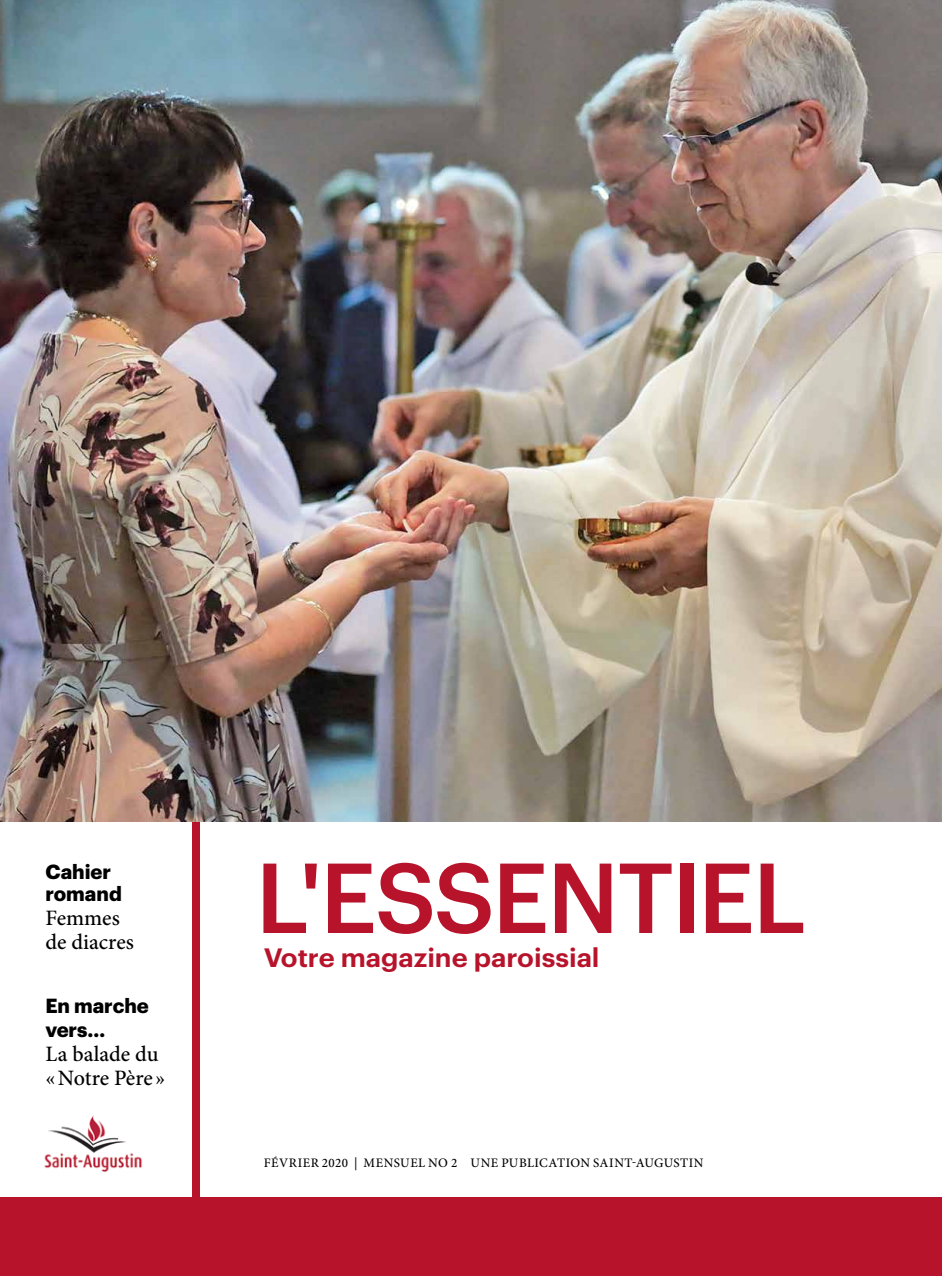
<style>
.page{position:relative;width:942px;height:1276px;background:#fff}
.page>*{position:absolute;margin:0;border:0;box-sizing:border-box;transform-origin:0 0}
.t1{font:500 97px "Graphik";letter-spacing:-.02em;color:#b7142c}
.t2{font:600 26px "Graphik";color:#b7142c;scale:1.05 1}
.t3{font:500 22px/24px "Minion Pro";color:#000}
.t4{font:700 20px/22px "Graphik";color:#000}
.t5{font:500 13px "Minion Pro";letter-spacing:.035em;color:#000}
</style>
<div class="page">
<img style="left:0;top:0;width:941px;height:822px">
<div style="left:0;top:822px;width:941px;height:454px;background:#b7142c"></div>
<div style="left:201px;top:822px;width:740px;height:375px;background:#fff"></div>
<div style="left:0;top:822px;width:192px;height:375px;background:#fff"></div>
<img style="left:44px;top:1115px;width:99px;height:57px">
<h3 class="t4" style="left:45px;top:859px;width:78px">Cahier romand</h3>
<h3 class="t3" style="left:45px;top:906px;width:90px">Femmes de diacres</h3>
<h3 class="t4" style="left:45px;top:992px;width:105px;line-height:24px">En marche vers…</h3>
<h3 class="t3" style="left:45px;top:1042px;width:121px">La balade du «Notre Père »</h3>
<h1 class="t1" style="left:255px;top:824px;width:552px">L'ESSENTIEL</h1>
<h2 class="t2" style="left:264px;top:937px;width:321px">Votre magazine paroissial</h2>
<p class="t5" style="left:264px;top:1153px;width:441px">FÉVRIER 2020 | MENSUEL NO 2 UNE PUBLICATION SAINT-AUGUSTIN</p>
</div>
